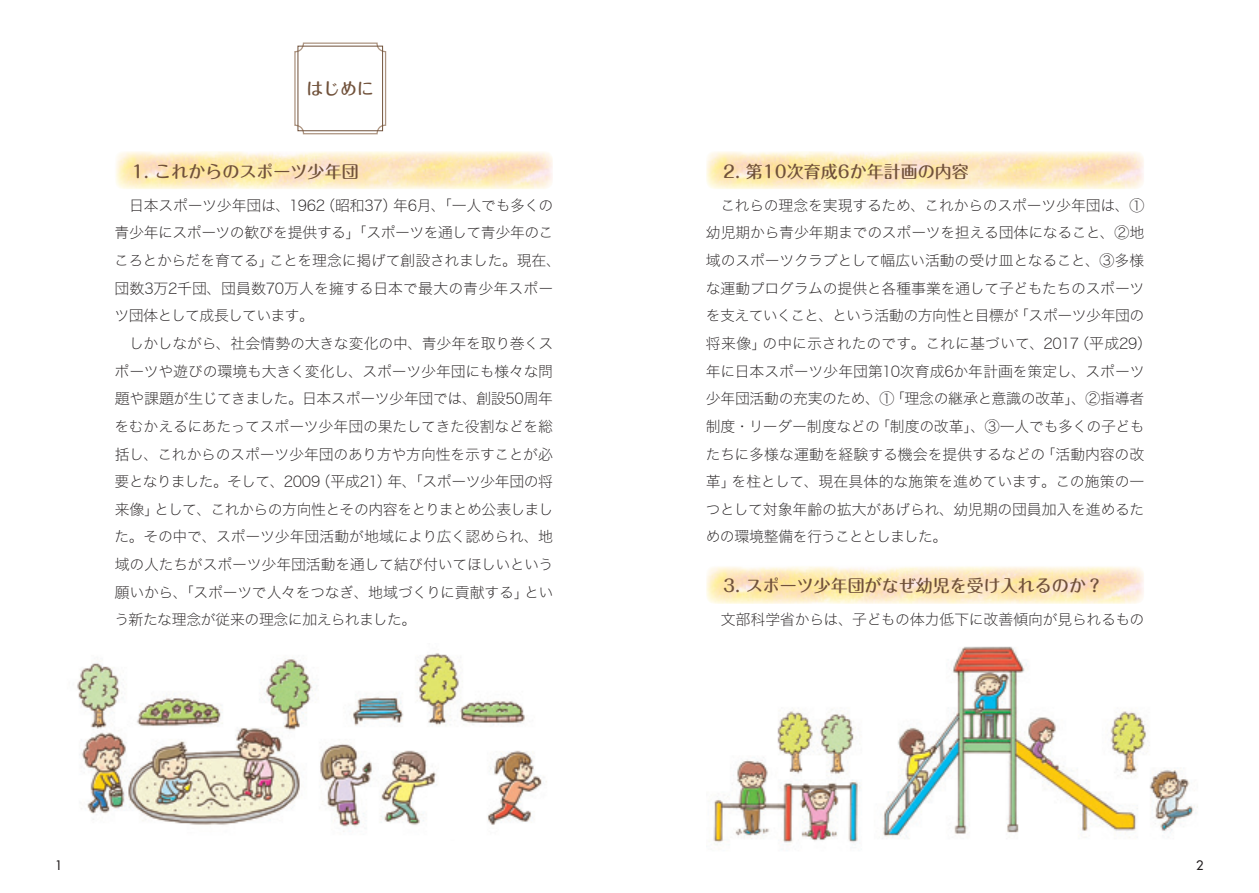
<style>
.page{position:relative;width:1259px;height:893px;background:#fff}
.page>*{position:absolute;margin:0;border:0;box-sizing:border-box;transform-origin:0 0}
.t1{font:500 16.95px "Maru Fo Pro";color:#70513a}
.t2{font:14.85px/27.6px "Hira Kaku Std N W1";letter-spacing:-.02em;color:#231f20}
.t3{font:12.75px "Futura";color:#231f20}
</style>
<div class="page">
<img style="left:77px;top:653px;width:470px;height:179px">
<img style="left:713px;top:646px;width:485px;height:199px">
<img style="left:116px;top:151px;width:437px;height:38px">
<img style="left:706px;top:151px;width:438px;height:38px">
<img style="left:706px;top:566px;width:438px;height:38px">
<div style="left:294px;top:43px;width:92px;height:91px;border:1px solid #ad9582;border-radius:9px"></div>
<div style="left:298px;top:46px;width:85px;height:85px;border:1px solid #70513a"></div>
<p class="t1" style="left:306px;top:75px;width:69px">はじめに</p>
<p class="t1" style="left:132px;top:158px;width:228px">1. これからのスポーツ少年団</p>
<p class="t2" style="left:114px;top:191px;width:448px;text-indent:15px">日本スポーツ少年団は、1962（昭和37）年6月、「一人でも多くの青少年にスポーツの歓びを提供する」「スポーツを通して青少年のこころとからだを育てる」ことを理念に掲げて創設されました。現在、団数3万2千団、団員数70万人を擁する日本で最大の青少年スポーツ団体として成長しています。</p>
<p class="t2" style="left:114px;top:329px;width:441px;text-align:justify;text-indent:15px">しかしながら、社会情勢の大きな変化の中、青少年を取り巻くスポーツや遊びの環境も大きく変化し、スポーツ少年団にも様々な問題や課題が生じてきました。日本スポーツ少年団では、創設50周年をむかえるにあたってスポーツ少年団の果たしてきた役割などを総括し、これからのスポーツ少年団のあり方や方向性を示すことが必要となりました。そして、2009（平成21）年、「スポーツ少年団の将来像」として、これからの方向性とその内容をとりまとめ公表しました。その中で、スポーツ少年団活動が地域により広く認められ、地域の人たちがスポーツ少年団活動を通して結び付いてほしいという願いから、「スポーツで人々をつなぎ、地域づくりに貢献する」という新たな理念が従来の理念に加えられました。</p>
<p class="t1" style="left:723px;top:158px;width:247px">2. 第10次育成6か年計画の内容</p>
<p class="t2" style="left:705px;top:191px;width:448px;text-indent:15px">これらの理念を実現するため、これからのスポーツ少年団は、①幼児期から青少年期までのスポーツを担える団体になること、②地域のスポーツクラブとして幅広い活動の受け皿となること、③多様な運動プログラムの提供と各種事業を通して子どもたちのスポーツを支えていくこと、という活動の方向性と目標が「スポーツ少年団の将来像」の中に示されたのです。これに基づいて、2017（平成29）年に日本スポーツ少年団第10次育成6か年計画を策定し、スポーツ少年団活動の充実のため、①「理念の継承と意識の改革」、②指導者制度・リーダー制度などの「制度の改革」、③一人でも多くの子どもたちに多様な運動を経験する機会を提供するなどの「活動内容の改革」を柱として、現在具体的な施策を進めています。この施策の一つとして対象年齢の拡大があげられ、幼児期の団員加入を進めるための環境整備を行うこととしました。</p>
<p class="t1" style="left:723px;top:572px;width:381px">3. スポーツ少年団がなぜ幼児を受け入れるのか？</p>
<p class="t2" style="left:721px;top:606px;width:425px">文部科学省からは、子どもの体力低下に改善傾向が見られるもの</p>
<p class="t3" style="left:55px;top:857px;width:9px">1</p>
<p class="t3" style="left:1196px;top:857px;width:9px">2</p>
</div>
